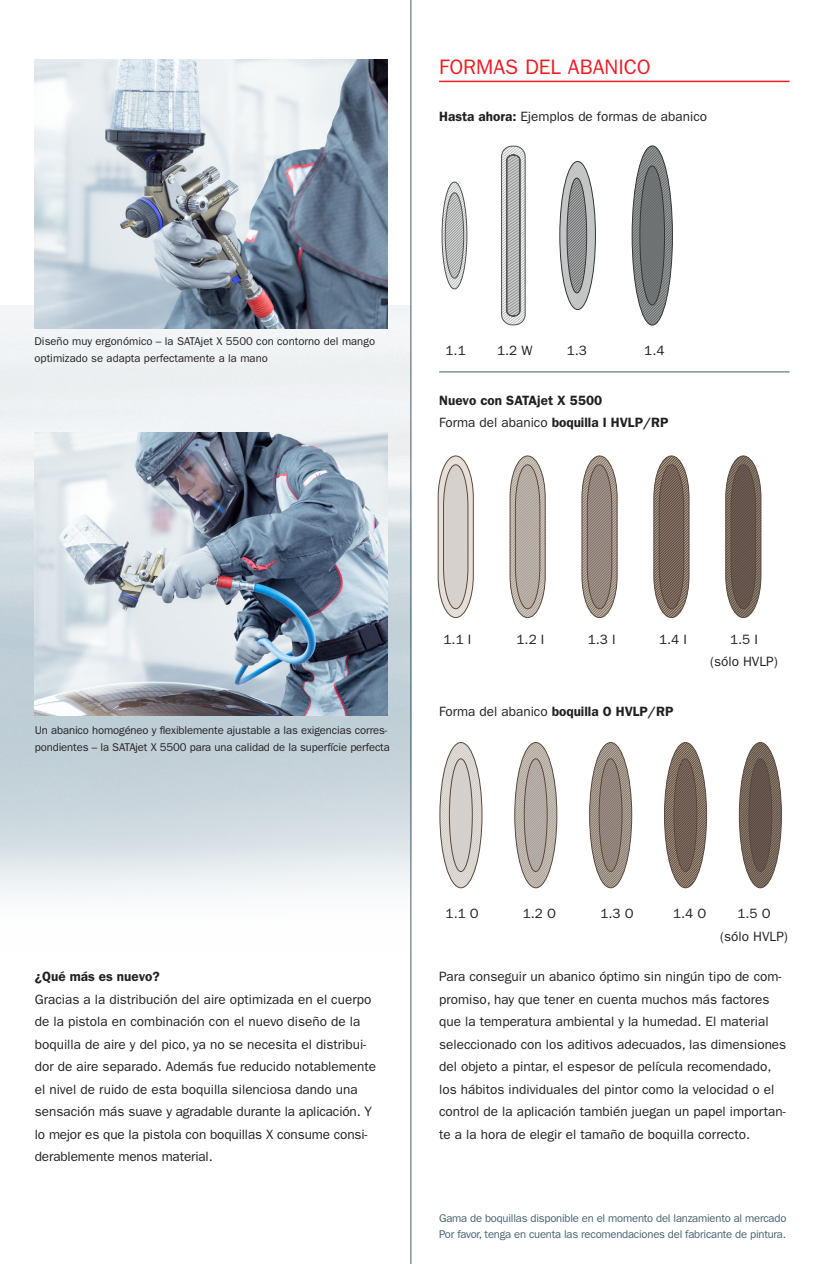
<style>
.page{position:relative;width:821px;height:1264px;background:#fff}
.page>*{position:absolute;margin:0;border:0;box-sizing:border-box;transform-origin:0 0}
.Head_Vorteile{font:21px "ITC Franklin Gothic Std";color:#ee1d23}
.Copy{font:13.5px/22.5px "ITC Franklin Gothic Std";color:#231f20}
.Copy-2{font:600 13.5px "ITC Franklin Gothic Std";color:#231f20}
.Bildunterschrift{font:11.25px/16.5px "ITC Franklin Gothic Std";letter-spacing:-.01em;color:#231f20}
.Bildunterschrift-2{font:11.25px "ITC Franklin Gothic Std";letter-spacing:-.02em;color:#46616e}
.s1{font-weight:600}
.s2{font-weight:400}
</style>
<div class="page">
<svg style="left:439px;top:742px;width:43px;height:145px"></svg>
<svg style="left:514px;top:742px;width:43px;height:145px"></svg>
<svg style="left:589px;top:742px;width:43px;height:145px"></svg>
<svg style="left:664px;top:742px;width:42px;height:145px"></svg>
<svg style="left:738px;top:742px;width:43px;height:145px"></svg>
<img style="left:0;top:305px;width:410px;height:590px">
<hr style="left:439px;top:81px;width:350px;height:1px;background:#ee1d23">
<hr style="left:439px;top:371px;width:350px;height:1px;background:#46616e">
<svg style="left:438px;top:455px;width:35px;height:162px;background:#d3ccc7"></svg>
<svg style="left:509px;top:455px;width:36px;height:162px;background:#b7aea8"></svg>
<svg style="left:581px;top:455px;width:36px;height:162px;background:#9e928a"></svg>
<svg style="left:653px;top:455px;width:36px;height:162px;background:#87776c"></svg>
<svg style="left:725px;top:455px;width:35px;height:162px;background:#7a6b62"></svg>
<svg style="left:442px;top:146px;width:83px;height:179px"></svg>
<svg style="left:559px;top:161px;width:36px;height:149px"></svg>
<svg style="left:631px;top:146px;width:41px;height:179px"></svg>
<div style="left:501px;top:146px;width:24px;height:179px;border:1px solid #4f5152;border-radius:10px"></div>
<img style="left:35px;top:432px;width:352px;height:283px">
<img style="left:35px;top:59px;width:352px;height:269px">
<hr style="left:410px;top:0;width:1px;height:1263px;background:#46616e">
<p class="Head_Vorteile" style="left:439px;top:54px;width:213px">FORMAS DEL ABANICO</p>
<p class="Copy" style="left:439px;top:105px;width:269px"><span class="s1">Hasta ahora:</span> Ejemplos de formas de abanico</p>
<p class="Bildunterschrift" style="left:35px;top:333px;width:342px">Diseño muy ergonómico – la SATAjet X 5500 con contorno del mango optimizado se adapta perfectamente a la mano</p>
<p class="Copy" style="left:445px;top:339px;width:22px">1.1</p>
<p class="Copy" style="left:497px;top:339px;width:37px">1.2 W</p>
<p class="Copy" style="left:566px;top:339px;width:22px">1.3</p>
<p class="Copy" style="left:644px;top:339px;width:22px">1.4</p>
<p class="Copy-2" style="left:439px;top:392px;width:165px">Nuevo con SATAjet X 5500</p>
<p class="Copy-2" style="left:439px;top:414px;width:231px"><span class="s2">Forma del abanico</span> boquilla I HVLP/RP</p>
<p class="Bildunterschrift" style="left:35px;top:722px;width:356px">Un abanico homogéneo y flexiblemente ajustable a las exigencias corres&shy;pondientes – la SATAjet X 5500 para una calidad de la superfície perfecta</p>
<p class="Copy" style="left:443px;top:627px;width:29px">1.1 I</p>
<p class="Copy" style="left:516px;top:627px;width:29px">1.2 I</p>
<p class="Copy" style="left:587px;top:627px;width:29px">1.3 I</p>
<p class="Copy" style="left:658px;top:627px;width:29px">1.4 I</p>
<p class="Copy" style="left:729px;top:627px;width:29px">1.5 I</p>
<p class="Copy" style="left:709px;top:650px;width:69px">(sólo HVLP)</p>
<p class="Copy-2" style="left:439px;top:702px;width:236px"><span class="s2">Forma del abanico</span> boquilla O HVLP/RP</p>
<p class="Copy-2" style="left:35px;top:968px;width:126px">¿Qué más es nuevo?</p>
<p class="Copy" style="left:35px;top:987px;width:343px">Gracias a la distribución del aire optimizada en el cuerpo de la pistola en combinación con el nuevo diseño de la boquilla de aire y del pico, ya no se necesita el distribui&shy;dor de aire separado. Además fue reducido notablemente el nivel de ruido de esta boquilla silenciosa dando una sensación más suave y agradable durante la aplicación. Y lo mejor es que la pistola con boquillas X consume consi&shy;derablemente menos material.</p>
<p class="Copy" style="left:445px;top:902px;width:35px">1.1 O</p>
<p class="Copy" style="left:522px;top:902px;width:35px">1.2 O</p>
<p class="Copy" style="left:600px;top:902px;width:35px">1.3 O</p>
<p class="Copy" style="left:672px;top:902px;width:35px">1.4 O</p>
<p class="Copy" style="left:737px;top:902px;width:35px">1.5 O</p>
<p class="Copy" style="left:719px;top:924px;width:69px">(sólo HVLP)</p>
<p class="Copy" style="left:439px;top:965px;width:348px">Para conseguir un abanico óptimo sin ningún tipo de com&shy;promiso, hay que tener en cuenta muchos más factores que la temperatura ambiental y la humedad. El material seleccionado con los aditivos adecuados, las dimensiones del objeto a pintar, el espesor de película recomendado, los hábitos individuales del pintor como la velocidad o el control de la aplicación también juegan un papel importan&shy;te a la hora de elegir el tamaño de boquilla correcto.</p>
<p class="Bildunterschrift-2" style="left:439px;top:1210px;width:348px">Gama de boquillas disponible en el momento del lanzamiento al mercado</p>
<p class="Bildunterschrift-2" style="left:439px;top:1227px;width:348px">Por favor, tenga en cuenta las recomendaciones del fabricante de pintura.</p>
</div>
